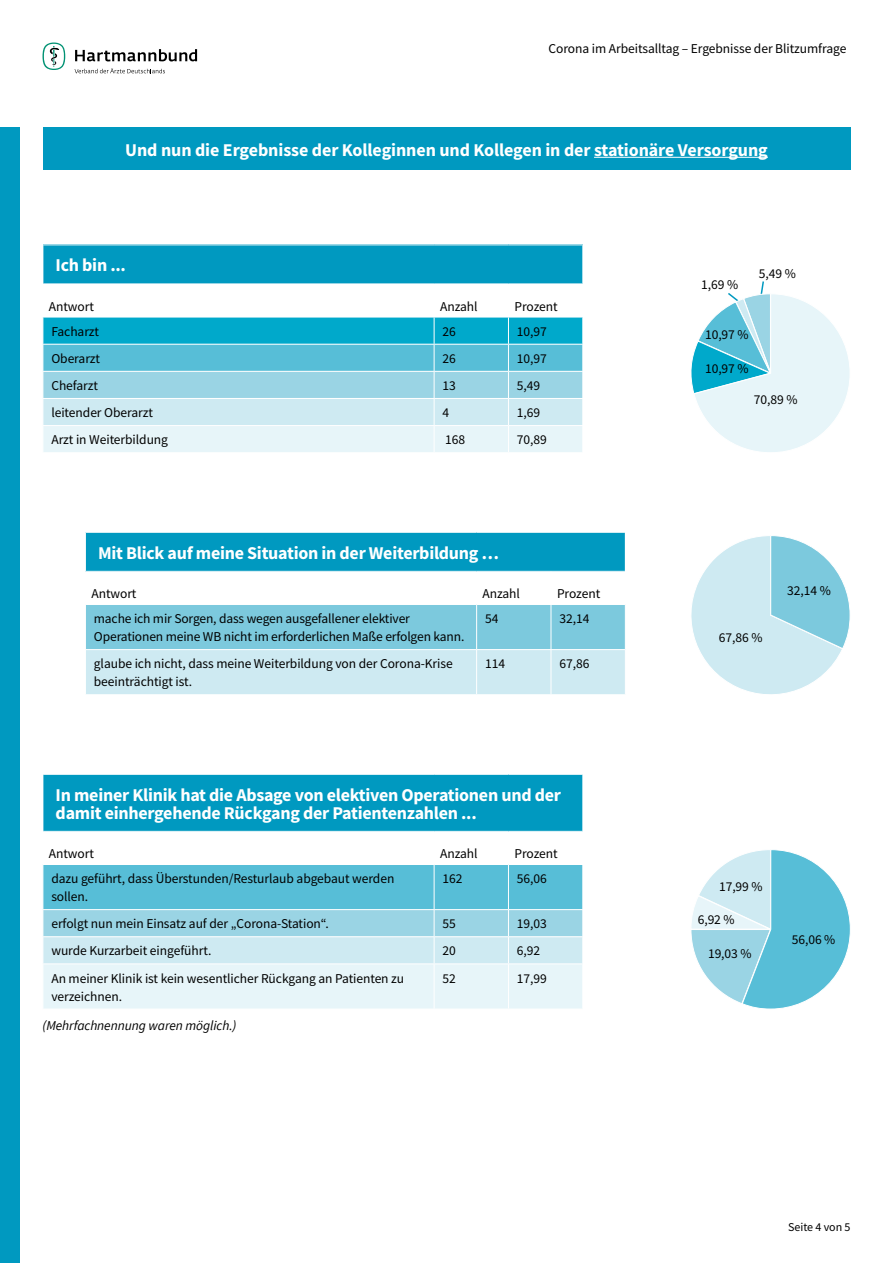
<style>
.page{position:relative;width:893px;height:1263px;background:#fff}
.page>*{position:absolute;margin:0;border:0;box-sizing:border-box;transform-origin:0 0}
.t1{font:700 18px/18px "Source Sans Pro";letter-spacing:-.015em;color:#fff}
.t2{font:13.5px/18px "Source Sans Pro";letter-spacing:-.005em;color:#000}
.t3{font:italic 13.5px "Source Sans Pro";letter-spacing:-.005em;color:#000}
.t4{font:12px "Source Sans Pro";letter-spacing:-.005em;color:#000}
</style>
<div class="page">
<svg style="left:75px;top:49px;width:122px;height:12px"></svg>
<svg style="left:75px;top:68px;width:90px;height:5px"></svg>
<svg style="left:43px;top:43px;width:22px;height:27px"></svg>
<svg style="left:691px;top:849px;width:160px;height:160px"></svg>
<svg style="left:691px;top:536px;width:159px;height:158px"></svg>
<div style="left:43px;top:245px;width:540px;height:39px;background:#0099c0"></div>
<hr style="left:43px;top:245px;width:1px;height:39px;background:#fff">
<hr style="left:582px;top:245px;width:1px;height:39px;background:#fff">
<svg style="left:43px;top:317px;width:540px;height:135px;background:#8dd4e4"></svg>
<div style="left:43px;top:774px;width:540px;height:57px;background:#0099c0"></div>
<hr style="left:43px;top:774px;width:391px;height:1px;background:#fff">
<hr style="left:43px;top:775px;width:1px;height:56px;background:#fff">
<hr style="left:434px;top:774px;width:74px;height:1px;background:#fff">
<hr style="left:508px;top:774px;width:75px;height:1px;background:#fff">
<hr style="left:582px;top:775px;width:1px;height:56px;background:#fff">
<svg style="left:43px;top:864px;width:540px;height:145px;background:#a9dce9"></svg>
<hr style="left:43px;top:963px;width:391px;height:1px;background:#fff">
<hr style="left:43px;top:964px;width:1px;height:45px;background:#fff">
<hr style="left:434px;top:963px;width:74px;height:1px;background:#fff">
<hr style="left:434px;top:964px;width:1px;height:45px;background:#fff">
<hr style="left:508px;top:963px;width:75px;height:1px;background:#fff">
<hr style="left:508px;top:964px;width:1px;height:45px;background:#fff">
<hr style="left:582px;top:964px;width:1px;height:45px;background:#fff">
<div style="left:85px;top:532px;width:540px;height:39px;background:#0099c0"></div>
<svg style="left:86px;top:605px;width:539px;height:89px;background:#a5d9e7"></svg>
<hr style="left:85px;top:532px;width:392px;height:1px;background:#fff">
<hr style="left:85px;top:533px;width:1px;height:38px;background:#fff">
<hr style="left:477px;top:532px;width:74px;height:1px;background:#fff">
<hr style="left:551px;top:532px;width:75px;height:1px;background:#fff">
<hr style="left:476px;top:605px;width:1px;height:44px;background:#fff">
<hr style="left:551px;top:605px;width:1px;height:44px;background:#fff">
<hr style="left:85px;top:649px;width:392px;height:1px;background:#fff">
<hr style="left:477px;top:649px;width:74px;height:1px;background:#fff">
<hr style="left:476px;top:650px;width:1px;height:44px;background:#fff">
<hr style="left:551px;top:649px;width:75px;height:1px;background:#fff">
<hr style="left:551px;top:650px;width:1px;height:44px;background:#fff">
<div style="left:0;top:128px;width:19px;height:1135px;background:#0099c0"></div>
<div style="left:43px;top:128px;width:807px;height:42px;background:#0099c0"></div>
<hr style="left:594px;top:157px;width:174px;height:1px;background:#fff">
<svg style="left:691px;top:281px;width:159px;height:171px"></svg>
<p class="t2" style="left:549px;top:39px;width:299px">Corona im Arbeitsalltag – Ergebnisse der Blitzumfrage</p>
<h1 class="t1" style="left:125px;top:140px;width:644px">Und nun die Ergebnisse der Kolleginnen und Kollegen in der stationäre Versorgung</h1>
<h1 class="t1" style="left:56px;top:256px;width:72px">Ich bin ...</h1>
<p class="t2" style="left:49px;top:297px;width:47px">Antwort</p>
<p class="t2" style="left:440px;top:297px;width:39px">Anzahl</p>
<p class="t2" style="left:514px;top:297px;width:45px">Prozent</p>
<p class="t2" style="left:51px;top:322px;width:49px">Facharzt</p>
<p class="t2" style="left:443px;top:322px;width:15px">26</p>
<p class="t2" style="left:517px;top:322px;width:31px">10,97</p>
<p class="t2" style="left:51px;top:349px;width:50px">Oberarzt</p>
<p class="t2" style="left:443px;top:349px;width:15px">26</p>
<p class="t2" style="left:517px;top:349px;width:31px">10,97</p>
<p class="t2" style="left:51px;top:376px;width:48px">Chefarzt</p>
<p class="t2" style="left:443px;top:376px;width:15px">13</p>
<p class="t2" style="left:517px;top:376px;width:25px">5,49</p>
<p class="t2" style="left:51px;top:403px;width:103px">leitender Oberarzt</p>
<p class="t2" style="left:443px;top:403px;width:8px">4</p>
<p class="t2" style="left:517px;top:403px;width:25px">1,69</p>
<p class="t2" style="left:51px;top:431px;width:118px">Arzt in Weiterbildung</p>
<p class="t2" style="left:445px;top:431px;width:21px">168</p>
<p class="t2" style="left:517px;top:431px;width:31px">70,89</p>
<h1 class="t1" style="left:98px;top:543px;width:403px">Mit Blick auf meine Situation in der Weiterbildung …</h1>
<p class="t2" style="left:91px;top:585px;width:47px">Antwort</p>
<p class="t2" style="left:483px;top:585px;width:39px">Anzahl</p>
<p class="t2" style="left:557px;top:585px;width:45px">Prozent</p>
<p class="t2" style="left:94px;top:609px;width:372px">mache ich mir Sorgen, dass wegen ausgefallener elektiver<br>Operationen meine WB nicht im erforderlichen Maße erfolgen kann.</p>
<p class="t2" style="left:485px;top:609px;width:15px">54</p>
<p class="t2" style="left:559px;top:609px;width:31px">32,14</p>
<p class="t2" style="left:94px;top:655px;width:360px">glaube ich nicht, dass meine Weiterbildung von der Corona-Krise beeinträchtigt ist.</p>
<p class="t2" style="left:485px;top:655px;width:21px">114</p>
<p class="t2" style="left:559px;top:655px;width:31px">67,86</p>
<h1 class="t1" style="left:56px;top:785px;width:507px">In meiner Klinik hat die Absage von elektiven Operationen und der damit einhergehende Rückgang der Patientenzahlen ...</h1>
<p class="t2" style="left:49px;top:845px;width:47px">Antwort</p>
<p class="t2" style="left:440px;top:845px;width:39px">Anzahl</p>
<p class="t2" style="left:514px;top:845px;width:45px">Prozent</p>
<p class="t2" style="left:51px;top:869px;width:344px">dazu geführt, dass Überstunden/Resturlaub abgebaut werden sollen.</p>
<p class="t2" style="left:443px;top:869px;width:21px">162</p>
<p class="t2" style="left:517px;top:869px;width:31px">56,06</p>
<p class="t2" style="left:51px;top:915px;width:279px">erfolgt nun mein Einsatz auf der „Corona-Station“.</p>
<p class="t2" style="left:443px;top:915px;width:15px">55</p>
<p class="t2" style="left:517px;top:915px;width:31px">19,03</p>
<p class="t2" style="left:51px;top:942px;width:161px">wurde Kurzarbeit eingeführt.</p>
<p class="t2" style="left:443px;top:942px;width:15px">20</p>
<p class="t2" style="left:517px;top:942px;width:25px">6,92</p>
<p class="t2" style="left:51px;top:969px;width:354px">An meiner Klinik ist kein wesentlicher Rückgang an Patienten zu verzeichnen.</p>
<p class="t2" style="left:443px;top:969px;width:15px">52</p>
<p class="t2" style="left:517px;top:969px;width:31px">17,99</p>
<p class="t3" style="left:43px;top:1017px;width:195px">(Mehrfachnennung waren möglich.)</p>
<p class="t2" style="left:701px;top:276px;width:38px">1,69 %</p>
<p class="t2" style="left:759px;top:265px;width:38px">5,49 %</p>
<p class="t2" style="left:705px;top:326px;width:45px">10,97 %</p>
<p class="t2" style="left:705px;top:360px;width:45px">10,97 %</p>
<p class="t2" style="left:754px;top:391px;width:45px">70,89 %</p>
<p class="t2" style="left:719px;top:628px;width:45px">67,86 %</p>
<p class="t2" style="left:787px;top:581px;width:45px">32,14 %</p>
<p class="t2" style="left:719px;top:877px;width:45px">17,99 %</p>
<p class="t2" style="left:698px;top:910px;width:38px">6,92 %</p>
<p class="t2" style="left:708px;top:944px;width:45px">19,03 %</p>
<p class="t2" style="left:792px;top:930px;width:45px">56,06 %</p>
<p class="t4" style="left:788px;top:1219px;width:64px">Seite 4 von 5</p>
</div>
